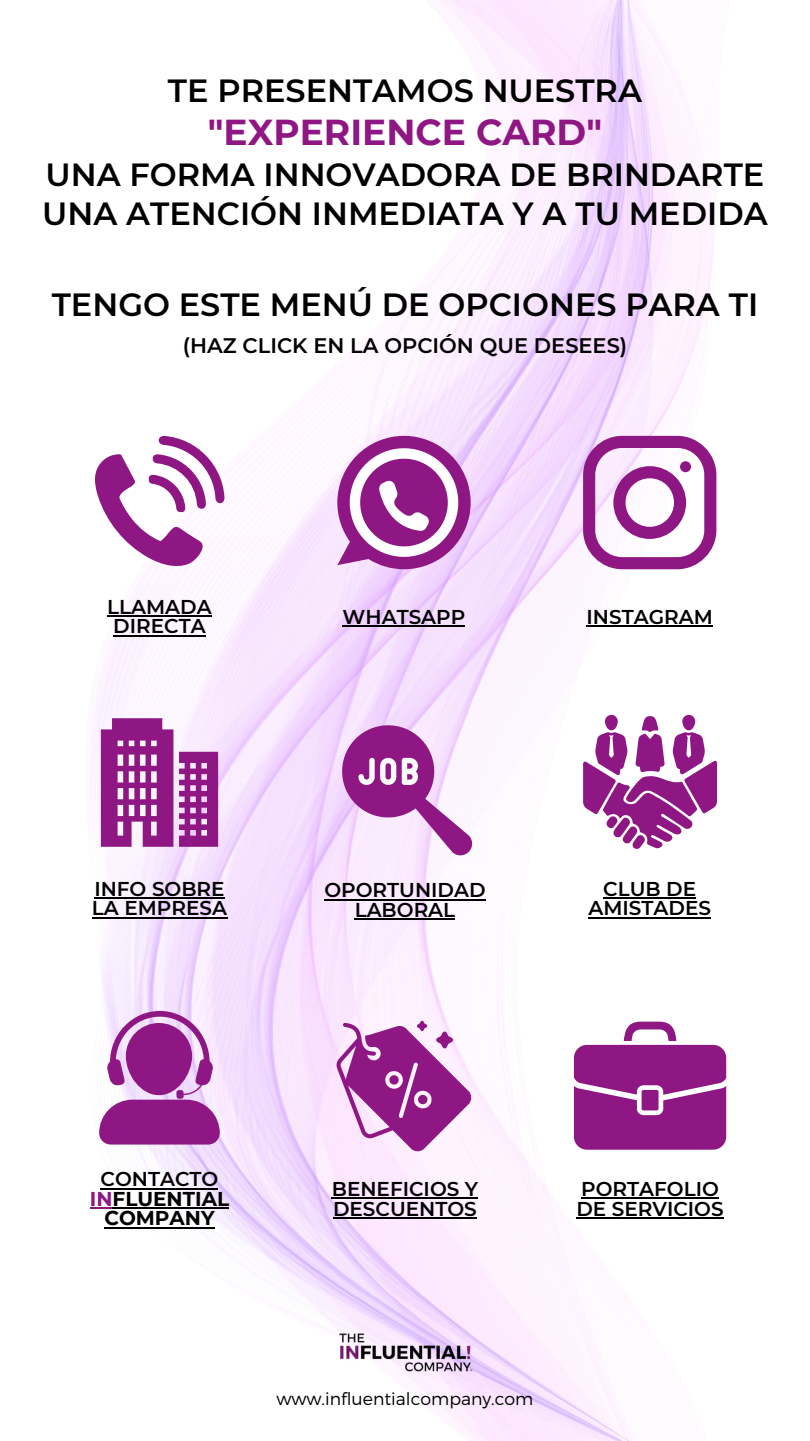
<style>
.page{position:relative;width:810px;height:1441px;background:#fff}
.page>*{position:absolute;margin:0;border:0;box-sizing:border-box;transform-origin:0 0}
.t1{font:700 36px "Montserrat";color:#8e1783}
.t2{font:600 32px/39px "Montserrat";color:#000}
.t3{font:600 21px "Montserrat";color:#000}
.t4{font:600 20px/19.5px "Montserrat";color:#000}
.t5{font:700 20px/19.5px "Montserrat";color:#000;text-align:center}
.t6{font:300 17.4px "Montserrat";color:#000}
.s1{font-weight:600}
.s2{color:#8e1783}
</style>
<div class="page">
<img style="left:90px;top:0;width:637px;height:1440px">
<svg style="left:583px;top:714px;width:134px;height:135px"></svg>
<svg style="left:583px;top:436px;width:133px;height:133px"></svg>
<svg style="left:95px;top:436px;width:129px;height:133px"></svg>
<svg style="left:337px;top:436px;width:134px;height:133px"></svg>
<svg style="left:342px;top:725px;width:130px;height:130px"></svg>
<img style="left:330px;top:1310px;width:150px;height:84px">
<svg style="left:101px;top:718px;width:117px;height:128px;background:#ad57a7"></svg>
<svg style="left:336px;top:1020px;width:136px;height:131px"></svg>
<svg style="left:99px;top:1010px;width:121px;height:134px;background:#b566b1"></svg>
<svg style="left:574px;top:1021px;width:152px;height:128px"></svg>
<div style="left:642px;top:1089px;width:17px;height:21px;background:#8e1783;border-radius:2px"></div>
<hr style="left:94px;top:897px;width:131px;height:1px;background:#000">
<hr style="left:92px;top:916px;width:135px;height:2px;background:#000">
<hr style="left:324px;top:898px;width:162px;height:2px;background:#000">
<hr style="left:355px;top:918px;width:100px;height:1px;background:#000">
<hr style="left:101px;top:1187px;width:117px;height:1px;background:#000">
<hr style="left:90px;top:1206px;width:23px;height:2px;background:#8e1783">
<hr style="left:113px;top:1206px;width:116px;height:2px;background:#000">
<hr style="left:104px;top:1226px;width:111px;height:1px;background:#000">
<hr style="left:332px;top:1197px;width:146px;height:1px;background:#000">
<hr style="left:333px;top:1216px;width:144px;height:2px;background:#000">
<hr style="left:581px;top:1197px;width:138px;height:1px;background:#000">
<hr style="left:576px;top:1216px;width:148px;height:2px;background:#000">
<hr style="left:107px;top:615px;width:105px;height:2px;background:#000">
<hr style="left:113px;top:635px;width:93px;height:1px;background:#000">
<hr style="left:343px;top:625px;width:122px;height:1px;background:#000">
<hr style="left:587px;top:625px;width:126px;height:1px;background:#000">
<hr style="left:603px;top:897px;width:93px;height:1px;background:#000">
<hr style="left:588px;top:916px;width:123px;height:2px;background:#000">
<h2 class="t2" style="left:168px;top:71px;width:476px">TE PRESENTAMOS NUESTRA</h2>
<h1 class="t1" style="left:208px;top:110px;width:396px">"EXPERIENCE CARD"</h1>
<h2 class="t2" style="left:42px;top:155px;width:727px">UNA FORMA INNOVADORA DE BRINDARTE<br>UNA ATENCIÓN INMEDIATA Y A TU MEDIDA</h2>
<h2 class="t2" style="left:52px;top:285px;width:708px">TENGO ESTE MENÚ DE OPCIONES PARA TI</h2>
<p class="t3" style="left:183px;top:333px;width:446px">(HAZ CLICK EN LA OPCIÓN QUE DESEES)</p>
<p class="t4" style="left:107px;top:597px;width:106px;text-align:center">LLAMADA<br>DIRECTA</p>
<p class="t4" style="left:343px;top:606px;width:124px">WHATSAPP</p>
<p class="t4" style="left:587px;top:606px;width:128px">INSTAGRAM</p>
<p class="t4" style="left:92px;top:878px;width:137px">INFO SOBRE<br>LA EMPRESA</p>
<p class="t4" style="left:324px;top:880px;width:163px;text-align:center">OPORTUNIDAD<br>LABORAL</p>
<p class="t4" style="left:588px;top:878px;width:124px;text-align:center">CLUB DE<br>AMISTADES</p>
<p class="t5" style="left:90px;top:1169px;width:141px"><span class="s1">CONTACTO<br></span><span class="s2">IN</span>FLUENTIAL<br>COMPANY</p>
<p class="t4" style="left:332px;top:1178px;width:148px">BENEFICIOS Y<br>DESCUENTOS</p>
<p class="t4" style="left:576px;top:1178px;width:149px">PORTAFOLIO<br>DE SERVICIOS</p>
<p class="t6" style="left:277px;top:1387px;width:258px">www.influentialcompany.com</p>
</div>
